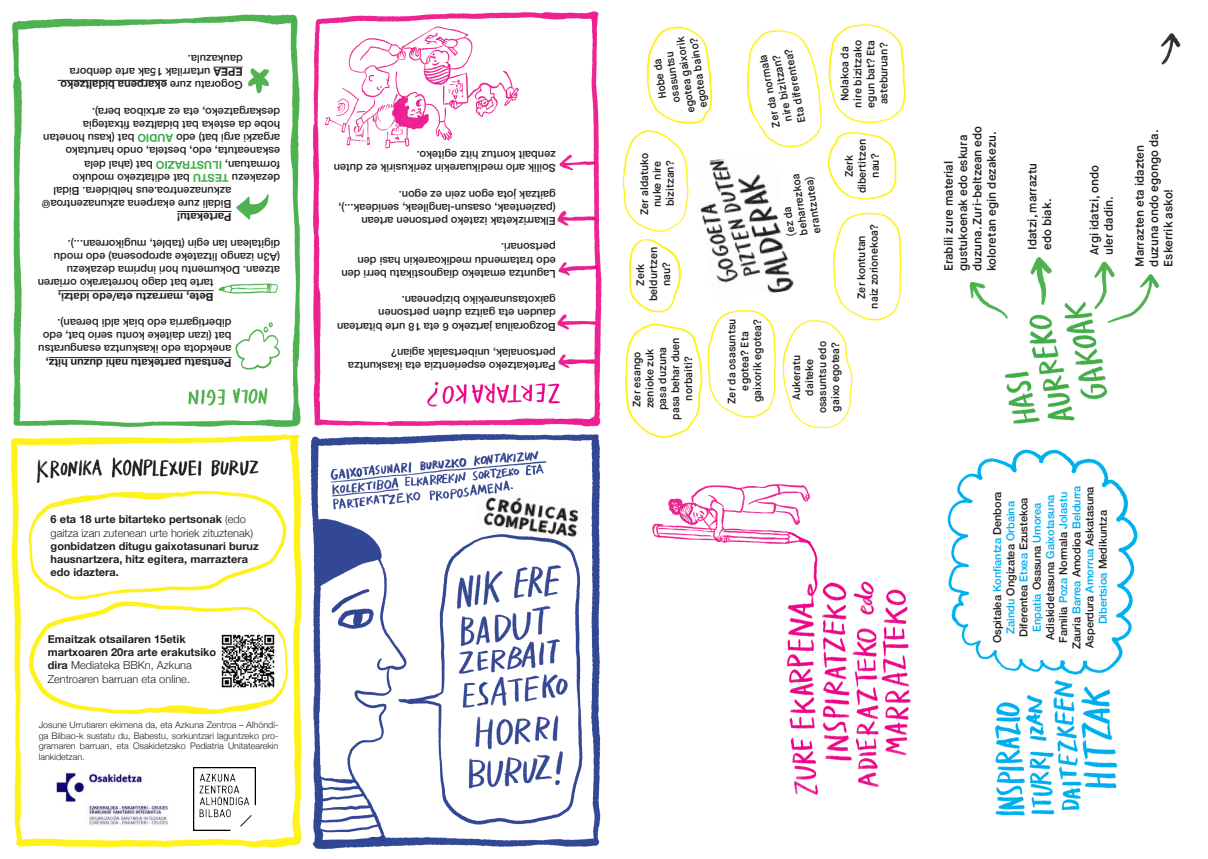
<style>
.page{position:relative;width:1208px;height:859px;background:#fff}
.page>*{position:absolute;margin:0;border:0;box-sizing:border-box;transform-origin:0 0}
.t1{font:600 12px/14.4px "Maison Neue";color:#231f20}
.t2{font:500 11px/13.2px "Helvetica Neue";color:#231f20}
.t3{font:700 11px/13.2px "Helvetica Neue";color:#231f20}
.t4{font:300 11px/13.2px "Helvetica Neue";color:#231f20}
.t5{font:600 10.8px/12.9px "Maison Neue";color:#231f20;text-align:center}
.t6{font:300 9px/10.8px "Helvetica Neue";color:#231f20;text-align:justify}
.s1{font-weight:700}
.s2{font-weight:700;color:#40ae49}
.s3{font-weight:300}
.s4{color:#00aeef}
</style>
<div class="page">
<img style="left:947px;top:449px;width:191px;height:367px">
<img style="left:622px;top:24px;width:284px;height:414px">
<img style="left:10px;top:433px;width:591px;height:417px">
<img style="left:312px;top:11px;width:290px;height:416px">
<img style="left:12px;top:14px;width:289px;height:414px">
<img style="left:473px;top:488px;width:117px;height:59px">
<img style="left:193px;top:768px;width:63px;height:62px">
<hr style="left:49px;top:357px;width:182px;height:1px;background:#231f20">
<hr style="left:58px;top:290px;width:156px;height:1px;background:#231f20">
<hr style="left:177px;top:211px;width:54px;height:1px;background:#231f20">
<hr style="left:57px;top:80px;width:110px;height:1px;background:#231f20">
<svg style="left:214px;top:67px;width:29px;height:1px"></svg>
<img style="left:969px;top:257px;width:191px;height:167px">
<img style="left:652px;top:484px;width:259px;height:311px">
<img style="left:694px;top:151px;width:100px;height:150px">
<img style="left:53px;top:765px;width:119px;height:66px">
<img style="left:220px;top:633px;width:56px;height:56px">
<img style="left:28px;top:456px;width:239px;height:27px">
<img style="left:1161px;top:33px;width:20px;height:32px">
<p class="t2" style="left:243px;top:93px;width:184px;rotate:-180deg">Gogoratu zure <span class="s1">ekarpena bidaltzeko<br>EPEA</span> urtarrilak 15ak arte denbora daukazula.</p>
<p class="t2" style="left:280px;top:119px;width:190px;rotate:-180deg">deskargatzeko, eta ez artxiboa bera).</p>
<p class="t2" style="left:280px;top:132px;width:199px;rotate:-180deg">hobe da esteka bat bidaltzea fitxategia</p>
<p class="t2" style="left:280px;top:146px;width:238px;rotate:-180deg">argazki argi bat) edo <span class="s2">AUDIO</span> bat (kasu honetan</p>
<p class="t2" style="left:280px;top:159px;width:216px;rotate:-180deg">eskaneatuta, edo, bestela, ondo hartutako</p>
<p class="t2" style="left:280px;top:172px;width:197px;rotate:-180deg">formatuan, <span class="s2">ILUSTRAZIO</span> bat (ahal dela</p>
<p class="t2" style="left:280px;top:185px;width:209px;rotate:-180deg">dezakezu <span class="s2">TESTU</span> bat editatzeko moduko</p>
<p class="t2" style="left:231px;top:198px;width:179px;rotate:-180deg">azkunazentroa.eus helbidera. Bidal</p>
<p class="t2" style="left:231px;top:212px;width:191px;rotate:-180deg">Bidali zure ekarpena azkunazentroa@</p>
<p class="t3" style="left:231px;top:224px;width:56px;rotate:-180deg">Partekatu!</p>
<p class="t2" style="left:280px;top:291px;width:244px;text-indent:66px;rotate:-180deg">tarte bat dago horretarako orriaren atzean. Dokumentu hori inprima dezakezu<br>(A3n izango litzateke aproposena) edo modu digitalean lan egin (tablet, mugikorrean...).</p>
<p class="t3" style="left:214px;top:303px;width:157px;rotate:-180deg">Bete, marraztu eta/edo idatzi,</p>
<p class="t2" style="left:231px;top:357px;width:194px;rotate:-180deg">anekdota edo ikaskuntza esanguratsu bat (izan daiteke kontu serio bat, edo dibertigarria edo biak aldi berean).</p>
<p class="t3" style="left:231px;top:369px;width:187px;rotate:-180deg">Pentsatu partekatu nahi duzun hitz,</p>
<p class="t2" style="left:556px;top:176px;width:223px;rotate:-180deg">Soilik arlo medikuarekin zerikusirik ez duten zenbait kontuz hitz egiteko.</p>
<p class="t2" style="left:556px;top:228px;width:219px;rotate:-180deg">Elkarrizketak izateko pertsonen artean (pazienteak, osasun-langileak, senideak...), gaitzak jota egon zein ez egon.</p>
<p class="t2" style="left:556px;top:281px;width:216px;rotate:-180deg">Laguntza emateko diagnostikatu berri den edo tratamendu medikoarekin hasi den pertsonari.</p>
<p class="t2" style="left:556px;top:334px;width:220px;rotate:-180deg">Bozgorailua jartzeko 6 eta 18 urte bitartean dauden eta gaitza duten pertsonen gaixotasunarekiko bizipenean.</p>
<p class="t2" style="left:556px;top:374px;width:209px;rotate:-180deg">Partekatzeko esperientzia eta ikaskuntza pertsonalak, unibertsalak agian?</p>
<p class="t4" style="left:51px;top:512px;width:204px"><span class="s1">6 eta 18 urte bitarteko pertsonak</span> (edo gaitza izan zutenean urte horiek zituztenak)</p>
<p class="t3" style="left:51px;top:540px;width:210px">gonbidatzen ditugu gaixotasunari buruz hausnartzera, hitz egitera, marraztera edo idaztera.</p>
<p class="t3" style="left:48px;top:633px;width:170px">Emaitzak otsailaren 15etik martxoaren 20ra arte erakutsiko dira <span class="s3">Mediateka BBKn, Azkuna<br>Zentroaren barruan eta online.</span></p>
<p class="t6" style="left:39px;top:719px;width:241px">Josune Urrutiaren ekimena da, eta Azkuna Zentroa – Alhóndi&shy;ga Bilbao-k sustatu du, Babestu, sorkuntzari laguntzeko pro&shy;gramaren barruan, eta Osakidetzako Pediatria Unitatearekin lankidetzan.</p>
<p class="t5" style="left:659px;top:117px;width:78px;rotate:-98deg">Hobe da osasuntsu egotea gaixorik egotea baino?</p>
<p class="t5" style="left:638px;top:215px;width:64px;rotate:-90deg">Zer aldatuko nuke nire bizitzan?</p>
<p class="t5" style="left:634px;top:301px;width:56px;rotate:-90deg">Zerk beldurtzen nau?</p>
<p class="t5" style="left:630px;top:420px;width:84px;rotate:-90deg">Zer esango zenioke zuk pasa duzuna pasa behar duen norbaiti?</p>
<p class="t5" style="left:770px;top:129px;width:77px;rotate:-101deg">Zer da normala nire bizitzan?<br>Eta diferentea?</p>
<p class="t5" style="left:785px;top:238px;width:63px;text-align:left;rotate:-98deg">(ez da beharrezkoa erantzutea)</p>
<p class="t5" style="left:838px;top:108px;width:70px;rotate:-90deg">Nolakoa da nire bizitzako egun bat? Eta asteburuan?</p>
<p class="t5" style="left:842px;top:193px;width:56px;rotate:-90deg">Zerk dibertitzen nau?</p>
<p class="t5" style="left:855px;top:309px;width:85px;rotate:-90deg">Zer kontutan naiz zorionekoa?</p>
<p class="t5" style="left:725px;top:404px;width:87px;rotate:-90deg">Zer da osasuntsu egotea? Eta gaixorik egotea?</p>
<p class="t5" style="left:790px;top:413px;width:74px;rotate:-90deg">Aukeratu daiteke osasuntsu edo gaixo egotea?</p>
<p class="t1" style="left:941px;top:271px;width:147px;rotate:-90deg">Erabili zure material gustukoenak edo eskura duzuna. Zuri-beltzean edo koloretan egin dezakezu.</p>
<p class="t1" style="left:1025px;top:250px;width:88px;rotate:-90deg">Idatzi, marraztu edo biak.</p>
<p class="t1" style="left:1087px;top:255px;width:91px;rotate:-90deg">Argi idatzi, ondo uler dadin.</p>
<p class="t1" style="left:1132px;top:267px;width:139px;rotate:-90deg">Marrazten eta idazten duzuna ondo egongo da.<br>Eskerrik asko!</p>
<p class="t2" style="left:989px;top:649px;width:165px;text-align:center;rotate:-90deg">Ospitalea <span class="s4">Konfiantza</span> Denbora<br><span class="s4">Zaindu</span> Ongizatea <span class="s4">Orbaina<br></span>Diferentea <span class="s4">Etxea</span> Ezustekoa<br><span class="s4">Enpatia</span> Osasuna <span class="s4">Umorea<br></span>Adiskidetasuna <span class="s4">Gaixotasuna<br></span>Familia <span class="s4">Poza</span> Normala <span class="s4">Jolastu<br></span>Zauria <span class="s4">Barrea</span> Amodioa <span class="s4">Beldurra<br></span>Asperdura <span class="s4">Amorrua</span> Askatasuna<br><span class="s4">Dibertsioa</span> Medikuntza</p>
</div>
